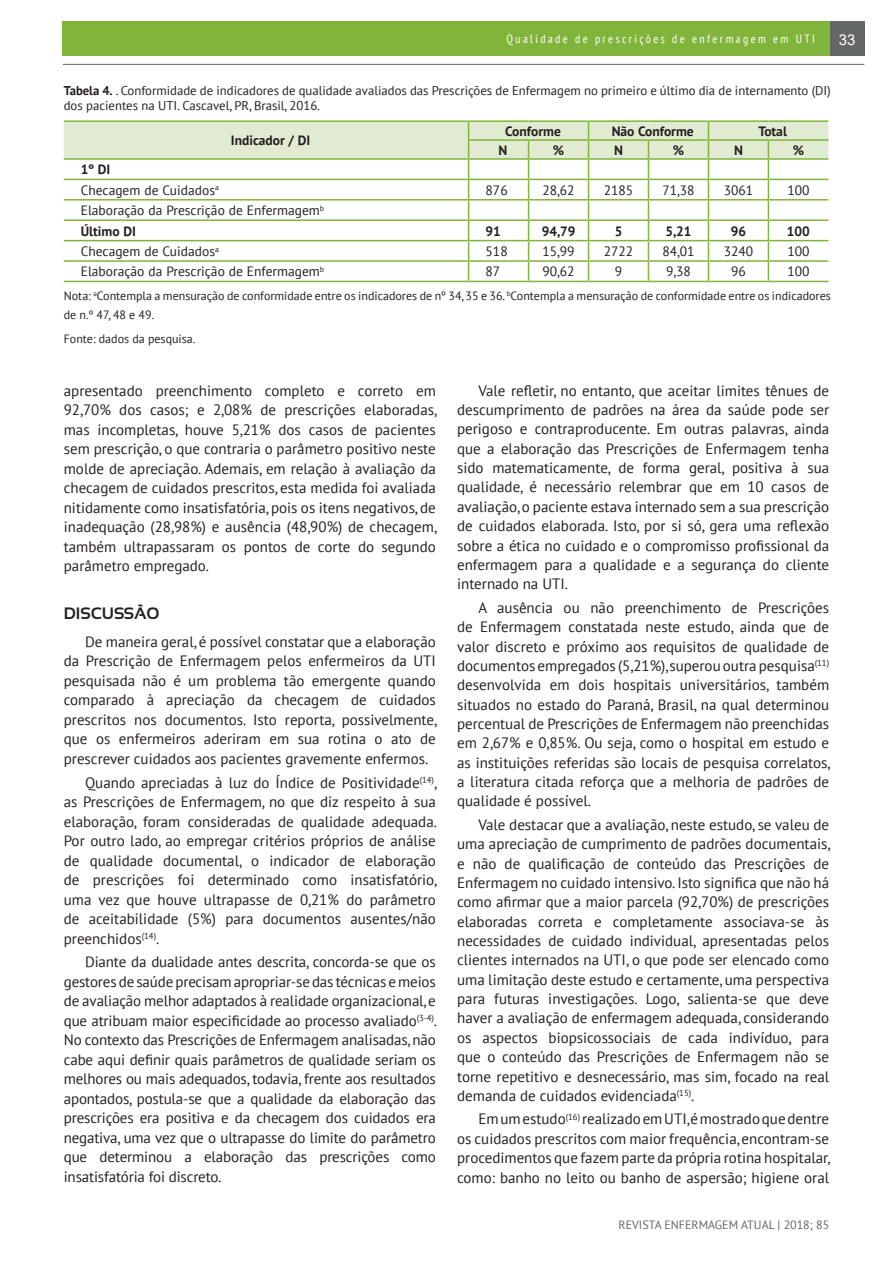
<style>
.page{position:relative;width:893px;height:1263px;background:#fff}
.page>*{position:absolute;margin:0;border:0;box-sizing:border-box;transform-origin:0 0}
.t1{font:16.5px "PT Sans";letter-spacing:.2em;color:#fff}
.t2{font:700 16.5px "Sansation";color:#231f20}
.t3{font:15px/19.5px "PT Sans";color:#231f20;text-align:justify}
.t4{font:15px "Arial";color:#fff}
.t5{font:13.5px/20.4px "PT Sans";color:#231f20}
.t6{font:700 13.5px "PT Sans";color:#231f20}
.t7{font:12.75px/15.3px "PT Sans";color:#231f20}
.t8{font:12px/19.5px "PT Sans";color:#231f20}
.t9{font:condensed 12px "PT Sans";letter-spacing:.2em;color:#fff}
.t10{font:12px "PT Sans";color:#656666}
.s1{font-weight:700}
</style>
<div class="page">
<div style="left:830px;top:21px;width:34px;height:35px;background:#656666"></div>
<div style="left:63px;top:21px;width:767px;height:35px;background:#81b43a"></div>
<hr style="left:63px;top:64px;width:801px;height:1px;background:#73776c">
<hr style="left:64px;top:120px;width:405px;height:2px;background:#81b43a">
<hr style="left:469px;top:120px;width:60px;height:2px;background:#81b43a">
<hr style="left:529px;top:120px;width:59px;height:2px;background:#81b43a">
<hr style="left:588px;top:120px;width:60px;height:2px;background:#81b43a">
<hr style="left:648px;top:120px;width:60px;height:2px;background:#81b43a">
<hr style="left:708px;top:120px;width:60px;height:2px;background:#81b43a">
<hr style="left:768px;top:120px;width:60px;height:2px;background:#81b43a">
<hr style="left:64px;top:281px;width:405px;height:1px;background:#81b43a">
<hr style="left:469px;top:281px;width:60px;height:1px;background:#81b43a">
<hr style="left:529px;top:281px;width:59px;height:1px;background:#81b43a">
<hr style="left:588px;top:281px;width:60px;height:1px;background:#81b43a">
<hr style="left:648px;top:281px;width:60px;height:1px;background:#81b43a">
<hr style="left:708px;top:281px;width:60px;height:1px;background:#81b43a">
<hr style="left:768px;top:281px;width:60px;height:1px;background:#81b43a">
<svg style="left:64px;top:121px;width:764px;height:160px"></svg>
<p class="t1" style="left:641px;top:28px;width:176px">ARTIGO ORIGINAL</p>
<p class="t4" style="left:839px;top:30px;width:18px">33</p>
<p class="t9" style="left:506px;top:31px;width:310px">Qualidade de prescrições de enfermagem em UTI</p>
<p class="t7" style="left:64px;top:82px;width:769px"><span class="s1">Tabela 4.</span> . Conformidade de indicadores de qualidade avaliados das Prescrições de Enfermagem no primeiro e último dia de internamento (DI) dos pacientes na UTI. Cascavel, PR, Brasil, 2016.</p>
<p class="t6" style="left:231px;top:132px;width:81px">Indicador / DI</p>
<p class="t6" style="left:505px;top:122px;width:57px">Conforme</p>
<p class="t6" style="left:612px;top:122px;width:84px">Não Conforme</p>
<p class="t6" style="left:758px;top:122px;width:30px">Total</p>
<p class="t6" style="left:499px;top:141px;width:10px">N</p>
<p class="t6" style="left:553px;top:141px;width:13px">%</p>
<p class="t6" style="left:614px;top:141px;width:10px">N</p>
<p class="t6" style="left:673px;top:141px;width:13px">%</p>
<p class="t6" style="left:734px;top:141px;width:10px">N</p>
<p class="t6" style="left:793px;top:141px;width:13px">%</p>
<p class="t5" style="left:81px;top:159px;width:140px"><span class="s1">1º DI<br></span>Checagem de Cuidados<sup>a</sup></p>
<p class="t5" style="left:81px;top:200px;width:245px">Elaboração da Prescrição de Enfermagem<sup>b<br></sup><span class="s1">Último DI</span></p>
<p class="t5" style="left:486px;top:180px;width:24px">876</p>
<p class="t5" style="left:542px;top:180px;width:34px">28,62</p>
<p class="t5" style="left:604px;top:180px;width:31px">2185</p>
<p class="t5" style="left:662px;top:180px;width:34px">71,38</p>
<p class="t5" style="left:724px;top:180px;width:31px">3061</p>
<p class="t5" style="left:787px;top:180px;width:24px">100</p>
<p class="t6" style="left:486px;top:222px;width:17px">91</p>
<p class="t6" style="left:542px;top:222px;width:35px">94,79</p>
<p class="t6" style="left:615px;top:222px;width:9px">5</p>
<p class="t6" style="left:665px;top:222px;width:28px">5,21</p>
<p class="t6" style="left:731px;top:222px;width:17px">96</p>
<p class="t6" style="left:787px;top:222px;width:24px">100</p>
<p class="t5" style="left:81px;top:241px;width:140px">Checagem de Cuidados<sup>a</sup></p>
<p class="t5" style="left:486px;top:241px;width:24px">518</p>
<p class="t5" style="left:542px;top:241px;width:34px">15,99</p>
<p class="t5" style="left:604px;top:241px;width:31px">2722</p>
<p class="t5" style="left:662px;top:241px;width:34px">84,01</p>
<p class="t5" style="left:724px;top:241px;width:31px">3240</p>
<p class="t5" style="left:787px;top:241px;width:24px">100</p>
<p class="t5" style="left:81px;top:261px;width:245px">Elaboração da Prescrição de Enfermagem<sup>b</sup></p>
<p class="t5" style="left:486px;top:261px;width:16px">87</p>
<p class="t5" style="left:542px;top:261px;width:34px">90,62</p>
<p class="t5" style="left:615px;top:261px;width:9px">9</p>
<p class="t5" style="left:666px;top:261px;width:26px">9,38</p>
<p class="t5" style="left:731px;top:261px;width:16px">96</p>
<p class="t5" style="left:787px;top:261px;width:24px">100</p>
<p class="t8" style="left:64px;top:286px;width:768px">Nota: <sup>a</sup>Contempla a mensuração de conformidade entre os indicadores de nº 34, 35 e 36. <sup>b</sup>Contempla a mensuração de conformidade entre os indicadores de n.º 47, 48 e 49.</p>
<p class="t8" style="left:64px;top:329px;width:133px">Fonte: dados da pesquisa.</p>
<p class="t3" style="left:64px;top:380px;width:375px">apresentado preenchimento completo e correto em 92,70% dos casos; e 2,08% de prescrições elaboradas, mas incompletas, houve 5,21% dos casos de pacientes sem prescrição, o que contraria o parâmetro positivo neste molde de apreciação. Ademais, em relação à avaliação da checagem de cuidados prescritos, esta medida foi avaliada nitidamente como insatisfatória, pois os itens negativos, de inadequação (28,98%) e ausência (48,90%) de checagem, também ultrapassaram os pontos de corte do segundo parâmetro empregado.</p>
<p class="t2" style="left:64px;top:604px;width:84px">DISCUSSÃO</p>
<p class="t3" style="left:64px;top:631px;width:375px;text-indent:21px">De maneira geral, é possível constatar que a elaboração da Prescrição de Enfermagem pelos enfermeiros da UTI pesquisada não é um problema tão emergente quando comparado à apreciação da checagem de cuidados prescritos nos documentos. Isto reporta, possivelmente, que os enfermeiros aderiram em sua rotina o ato de prescrever cuidados aos pacientes gravemente enfermos.</p>
<p class="t3" style="left:64px;top:772px;width:375px;text-indent:21px">Quando apreciadas à luz do Índice de Positividade<sup>(14)</sup>, as Prescrições de Enfermagem, no que diz respeito à sua elaboração, foram consideradas de qualidade adequada.<br>Por outro lado, ao empregar critérios próprios de análise de qualidade documental, o indicador de elaboração de prescrições foi determinado como insatisfatório, uma vez que houve ultrapasse de 0,21% do parâmetro de aceitabilidade (5%) para documentos ausentes/não preenchidos<sup>(14)</sup>.</p>
<p class="t3" style="left:64px;top:952px;width:375px;text-indent:21px">Diante da dualidade antes descrita, concorda-se que os gestores de saúde precisam apropriar-se das técnicas e meios de avaliação melhor adaptados à realidade organizacional, e que atribuam maior especificidade ao processo avaliado<sup>(3-4)</sup>.<br>No contexto das Prescrições de Enfermagem analisadas, não cabe aqui definir quais parâmetros de qualidade seriam os melhores ou mais adequados, todavia, frente aos resultados apontados, postula-se que a qualidade da elaboração das prescrições era positiva e da checagem dos cuidados era negativa, uma vez que o ultrapasse do limite do parâmetro que determinou a elaboração das prescrições como insatisfatória foi discreto.</p>
<p class="t3" style="left:457px;top:380px;width:374px;text-indent:21px">Vale refletir, no entanto, que aceitar limites tênues de descumprimento de padrões na área da saúde pode ser perigoso e contraproducente. Em outras palavras, ainda que a elaboração das Prescrições de Enfermagem tenha sido matematicamente, de forma geral, positiva à sua qualidade, é necessário relembrar que em 10 casos de avaliação, o paciente estava internado sem a sua prescrição de cuidados elaborada. Isto, por si só, gera uma reflexão sobre a ética no cuidado e o compromisso profissional da enfermagem para a qualidade e a segurança do cliente internado na UTI.</p>
<p class="t3" style="left:457px;top:597px;width:375px;text-indent:21px">A ausência ou não preenchimento de Prescrições de Enfermagem constatada neste estudo, ainda que de valor discreto e próximo aos requisitos de qualidade de documentos empregados (5,21%), superou outra pesquisa<sup>(11) </sup>desenvolvida em dois hospitais universitários, também situados no estado do Paraná, Brasil, na qual determinou percentual de Prescrições de Enfermagem não preenchidas em 2,67% e 0,85%. Ou seja, como o hospital em estudo e as instituições referidas são locais de pesquisa correlatos, a literatura citada reforça que a melhoria de padrões de qualidade é possível.</p>
<p class="t3" style="left:457px;top:815px;width:375px;text-indent:21px">Vale destacar que a avaliação, neste estudo, se valeu de uma apreciação de cumprimento de padrões documentais, e não de qualificação de conteúdo das Prescrições de Enfermagem no cuidado intensivo. Isto significa que não há como afirmar que a maior parcela (92,70%) de prescrições elaboradas correta e completamente associava-se às necessidades de cuidado individual, apresentadas pelos clientes internados na UTI, o que pode ser elencado como uma limitação deste estudo e certamente, uma perspectiva para futuras investigações. Logo, salienta-se que deve haver a avaliação de enfermagem adequada, considerando os aspectos biopsicossociais de cada indivíduo, para que o conteúdo das Prescrições de Enfermagem não se torne repetitivo e desnecessário, mas sim, focado na real demanda de cuidados evidenciada<sup>(15)</sup>.</p>
<p class="t3" style="left:457px;top:1109px;width:375px;text-indent:21px">Em um estudo<sup>(16)</sup> realizado em UTI,é mostrado que dentre os cuidados prescritos com maior frequência, encontram-se procedimentos que fazem parte da própria rotina hospitalar, como: banho no leito ou banho de aspersão; higiene oral</p>
<p class="t10" style="left:619px;top:1217px;width:212px">REVISTA ENFERMAGEM ATUAL | 2018; 85</p>
</div>
